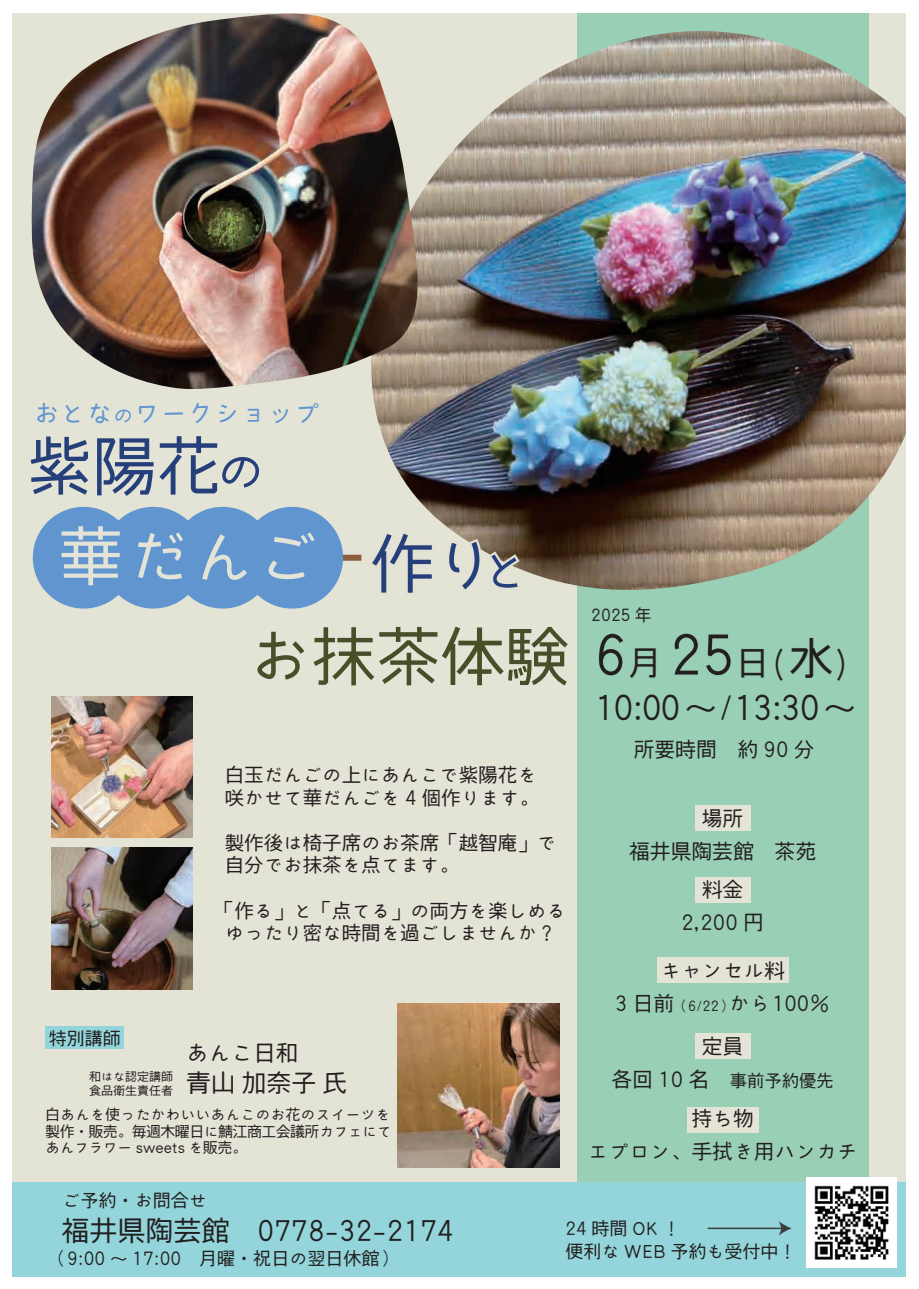
<style>
.page{position:relative;width:919px;height:1289px;background:#fff}
.page>*{position:absolute;margin:0;border:0;box-sizing:border-box;transform-origin:0 0}
.t1{font:64.5px "Kinuta Iroha 23 kaede Std N R";color:#253f7a}
.t2{font:64.5px "Kinuta Iroha 23 kaede Std N R";color:#494e29}
.t3{font:64.5px "Kinuta Iroha 23 kaede Std N R";color:#e3e3d6}
.t4{font:33.6px "Kinuta Iroha 23 kaede Std N R";letter-spacing:-.04em;color:#231f20}
.t5{font:33.45px "Kinuta Iroha 23 kaede Std N R";color:#231f20}
.t6{font:28.05px "Kinuta Iroha 23 kaede Std N R";color:#231f20}
.t7{font:26.7px "Kinuta Iroha 23 kaede Std N R";color:#6095cf}
.t8{font:24.75px "Kinuta Iroha 23 kaede Std N R";color:#231f20}
.t9{font:22.5px "Kinuta Iroha 23 kaede Std N R";color:#231f20}
.t10{font:20.7px/32.8px "Kinuta Iroha 23 kaede Std N R";color:#231f20;text-align:center}
.t11{font:19.5px/22.5px "Kinuta Iroha 23 kaede Std N R";color:#231f20}
.t12{font:18px/22.5px "Kinuta Iroha 23 kaede Std N R";color:#231f20}
.t13{font:16.5px "Kinuta Iroha 23 kaede Std N R";color:#231f20}
.t14{font:15px/16.5px "Kinuta Iroha 23 kaede Std N R";letter-spacing:-.04em;color:#231f20;text-align:justify}
.t15{font:12px/13.5px "Kinuta Iroha 23 kaede Std N R";color:#231f20}
.s1{font-size:21px}
.s2{font-size:49.95px}
.s3{font-size:54.15px}
.s4{font-size:44.7px}
.s5{font-size:13.8px}
.s6{font-size:17.25px}
</style>
<div class="page">
<div style="left:13px;top:13px;width:892px;height:1263px;background:#e3e3d6"></div>
<div style="left:577px;top:13px;width:291px;height:1263px;background:#99cfb4"></div>
<img style="left:356px;top:31px;width:549px;height:575px">
<img style="left:31px;top:13px;width:387px;height:378px">
<svg style="left:590px;top:605px;width:67px;height:1px"></svg>
<img style="left:397px;top:1003px;width:162px;height:164px">
<img style="left:51px;top:696px;width:141px;height:141px">
<img style="left:51px;top:848px;width:141px;height:141px">
<div style="left:694px;top:805px;width:56px;height:26px;background:#e3e3d6"></div>
<div style="left:694px;top:876px;width:56px;height:26px;background:#e3e3d6"></div>
<div style="left:656px;top:957px;width:132px;height:26px;background:#e3e3d6"></div>
<div style="left:694px;top:1033px;width:56px;height:26px;background:#e3e3d6"></div>
<div style="left:687px;top:1106px;width:71px;height:26px;background:#e3e3d6"></div>
<div style="left:46px;top:1025px;width:78px;height:23px;background:#93d5da"></div>
<div style="left:13px;top:1181px;width:892px;height:95px;background:#93d5da"></div>
<img style="left:806px;top:1177px;width:90px;height:90px">
<hr style="left:707px;top:1227px;width:75px;height:2px;background:#3e3e3f">
<svg style="left:778px;top:1221px;width:13px;height:14px"></svg>
<div style="left:333px;top:554px;width:28px;height:6px;background:#8a5d3b"></div>
<div style="left:33px;top:507px;width:101px;height:101px;background:#6095cf;border-radius:50%"></div>
<div style="left:172px;top:507px;width:101px;height:101px;background:#6095cf;border-radius:50%"></div>
<div style="left:241px;top:507px;width:102px;height:101px;background:#6095cf;border-radius:50%"></div>
<div style="left:102px;top:507px;width:102px;height:101px;background:#6095cf;border-radius:50%"></div>
<svg style="left:366px;top:528px;width:70px;height:69px"></svg>
<svg style="left:444px;top:536px;width:79px;height:59px"></svg>
<h3 class="t7" style="left:33px;top:398px;width:289px">おとな<span class="s1">の</span>ワークショップ</h3>
<h1 class="t1" style="left:27px;top:429px;width:240px">紫陽花<span class="s2">の</span></h1>
<h1 class="t3" style="left:58px;top:519px;width:263px">華だんご</h1>
<h1 class="t1" style="left:370px;top:527px;width:160px">作り<span class="s2">と</span></h1>
<h1 class="t2" style="left:247px;top:620px;width:324px">お抹茶体験</h1>
<p class="t11" style="left:225px;top:764px;width:315px">白玉だんごの上にあんこで紫陽花を咲かせて華だんごを 4 個作ります。</p>
<p class="t11" style="left:225px;top:832px;width:333px">製作後は椅子席のお茶席「越智庵」で自分でお抹茶を点てます。</p>
<p class="t11" style="left:215px;top:899px;width:352px;text-align:center">「作る」と「点てる」の両方を楽しめるゆったり密な時間を過ごしませんか？</p>
<p class="t12" style="left:49px;top:1027px;width:73px">特別講師</p>
<p class="t9" style="left:186px;top:1039px;width:114px">あんこ日和</p>
<p class="t8" style="left:186px;top:1068px;width:163px">青山 加奈子 氏</p>
<p class="t15" style="left:89px;top:1070px;width:85px">和はな認定講師食品衛生責任者</p>
<p class="t14" style="left:45px;top:1107px;width:348px">白あんを使ったかわいいあんこのお花のスイーツを製作・販売。毎週木曜日に鯖江商工会議所カフェにてあんフラワー sweets を販売。</p>
<p class="t12" style="left:63px;top:1189px;width:146px">ご予約・お問合せ</p>
<p class="t13" style="left:591px;top:605px;width:62px">2025 年</p>
<h3 class="t5" style="left:594px;top:643px;width:257px"><span class="s3">6</span>月 <span class="s3">25</span>日(<span class="s4">水</span>)</h3>
<h2 class="t4" style="left:594px;top:688px;width:263px">10:00～/13:30～</h2>
<p class="t10" style="left:633px;top:734px;width:182px">所要時間　約 90 分</p>
<p class="t10" style="left:629px;top:803px;width:188px">場所<br>福井県陶芸館　茶苑</p>
<p class="t10" style="left:681px;top:873px;width:84px">料金<br>2,200 円</p>
<p class="t10" style="left:615px;top:955px;width:216px">キャンセル料<br>3 日前<span class="s5">（6/22）</span>から100％</p>
<p class="t10" style="left:611px;top:1031px;width:224px">定員<br>各回 10 名　<span class="s6">事前予約優先</span></p>
<p class="t10" style="left:587px;top:1102px;width:271px">持ち物<br>エプロン、手拭き用ハンカチ</p>
<h3 class="t6" style="left:61px;top:1214px;width:394px">福井県陶芸館　0778-32-2174</h3>
<p class="t12" style="left:565px;top:1218px;width:233px">24 時間 OK ！<br>便利な WEB 予約も受付中！</p>
<p class="t12" style="left:49px;top:1247px;width:350px">（9:00 ～ 17:00　月曜・祝日の翌日休館）</p>
</div>
